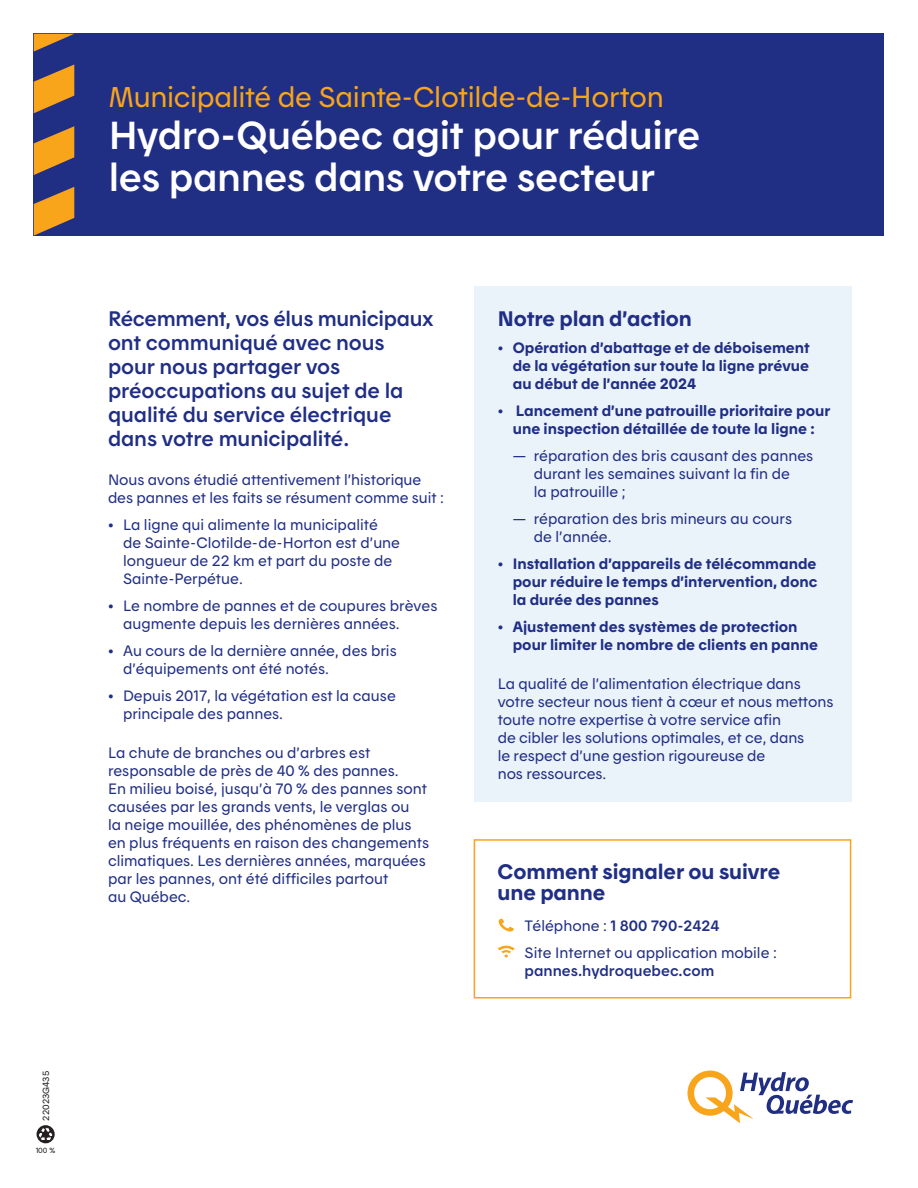
<style>
.page{position:relative;width:918px;height:1188px;background:#fff}
.page>*{position:absolute;margin:0;border:0;box-sizing:border-box;transform-origin:0 0}
.t1{font:39px/42px "Hydro Quebec Demi";letter-spacing:-.015em;color:#fff}
.t2{font:28.5px "Hydro Quebec Normal";letter-spacing:-.015em;color:#f9a51b}
.t3{font:21px/24px "Hydro Quebec Demi";letter-spacing:-.005em;color:#202e84}
.t4{font:21px/21px "Hydro Quebec Gras";letter-spacing:-.005em;color:#202e84}
.t5{font:15px/18px "Hydro Quebec Normal";color:#202e84}
.t6{font:15px/18px "Hydro Quebec Gras";color:#202e84;text-align:justify}
.t7{font:15px "Hydro Quebec Demi";color:#202e84}
.t8{font:9px "Hydro Quebec Normal";color:#231f20}
.t9{font:7.5px "Hydro Quebec Normal";color:#231f20}
.s1{font-family:"Hydro Quebec Gras"}
.s2{font-family:"Hydro Quebec Normal"}
</style>
<div class="page">
<div style="left:474px;top:286px;width:378px;height:515px;background:#eaf2fa"></div>
<div style="left:34px;top:34px;width:850px;height:202px;background:#202e84"></div>
<svg style="left:34px;top:34px;width:40px;height:18px"></svg>
<svg style="left:34px;top:64px;width:40px;height:49px"></svg>
<svg style="left:34px;top:126px;width:40px;height:49px"></svg>
<svg style="left:34px;top:187px;width:40px;height:49px"></svg>
<div style="left:474px;top:839px;width:377px;height:160px;border:2px solid #f9a51b"></div>
<svg style="left:499px;top:919px;width:15px;height:13px"></svg>
<svg style="left:501px;top:950px;width:10px;height:7px"></svg>
<svg style="left:498px;top:945px;width:17px;height:5px"></svg>
<svg style="left:687px;top:1071px;width:166px;height:52px"></svg>
<svg style="left:37px;top:1125px;width:18px;height:18px"></svg>
<svg style="left:38px;top:1127px;width:17px;height:17px"></svg>
<p class="t8" style="left:40px;top:1121px;width:51px;rotate:-90deg">22023G435</p>
<p class="t9" style="left:36px;top:1146px;width:21px">100 %</p>
<h2 class="t2" style="left:109px;top:80px;width:556px">Municipalité de Sainte-Clotilde-de-Horton</h2>
<h1 class="t1" style="left:109px;top:113px;width:593px">Hydro-Québec agit pour réduire les pannes dans votre secteur</h1>
<h3 class="t3" style="left:108px;top:306px;width:327px">Récemment, vos élus municipaux ont communiqué avec nous pour nous partager vos préoccupations au sujet de la qualité du service électrique dans votre municipalité.</h3>
<p class="t5" style="left:108px;top:471px;width:337px">Nous avons étudié attentivement l’historique des pannes et les faits se résument comme suit :</p>
<p class="t5" style="left:123px;top:516px;width:279px;text-indent:-15px"><span class="s1">•</span> La ligne qui alimente la municipalité<br>de Sainte-Clotilde-de-Horton est d’une longueur de 22 km et part du poste de Sainte-Perpétue.</p>
<p class="t5" style="left:123px;top:597px;width:316px;text-indent:-15px"><span class="s1">•</span> Le nombre de pannes et de coupures brèves augmente depuis les dernières années.</p>
<p class="t5" style="left:123px;top:642px;width:275px;text-indent:-15px"><span class="s1">•</span> Au cours de la dernière année, des bris d’équipements ont été notés.</p>
<p class="t5" style="left:123px;top:687px;width:274px;text-indent:-15px"><span class="s1">•</span> Depuis 2017, la végétation est la cause principale des pannes.</p>
<p class="t5" style="left:108px;top:744px;width:323px">La chute de branches ou d’arbres est responsable de près de 40 % des pannes.<br>En milieu boisé, jusqu’à 70 % des pannes sont causées par les grands vents, le verglas ou<br>la neige mouillée, des phénomènes de plus en plus fréquents en raison des changements climatiques. Les dernières années, marquées par les pannes, ont été difficiles partout<br>au Québec.</p>
<h3 class="t4" style="left:498px;top:308px;width:196px">Notre plan d’action</h3>
<p class="t6" style="left:513px;top:339px;width:298px;text-indent:-15px">• Opération d’abattage et de déboisement de la végétation sur toute la ligne prévue au début de l’année 2024</p>
<p class="t6" style="left:498px;top:402px;width:334px;text-align:center">• Lancement d’une patrouille prioritaire pour une inspection détaillée de toute la ligne :</p>
<p class="t5" style="left:534px;top:447px;width:281px;text-indent:-21px">— réparation des bris causant des pannes durant les semaines suivant la fin de<br>la patrouille ;</p>
<p class="t5" style="left:534px;top:510px;width:260px;text-indent:-21px">— réparation des bris mineurs au cours de l’année.</p>
<p class="t6" style="left:513px;top:555px;width:306px;text-indent:-15px">• Installation d’appareils de télécommande pour réduire le temps d’intervention, donc la durée des pannes</p>
<p class="t6" style="left:513px;top:618px;width:307px;text-indent:-15px">• Ajustement des systèmes de protection pour limiter le nombre de clients en panne</p>
<p class="t5" style="left:498px;top:675px;width:337px">La qualité de l’alimentation électrique dans votre secteur nous tient à cœur et nous mettons toute notre expertise à votre service afin<br>de cibler les solutions optimales, et ce, dans<br>le respect d’une gestion rigoureuse de<br>nos ressources.</p>
<h3 class="t4" style="left:498px;top:860px;width:284px">Comment signaler ou suivre une panne</h3>
<p class="t7" style="left:525px;top:917px;width:196px"><span class="s2">Téléphone :</span> 1 800 790-2424</p>
<p class="t5" style="left:525px;top:943px;width:254px">Site Internet ou application mobile :</p>
<p class="t7" style="left:525px;top:962px;width:191px">pannes.hydroquebec.com</p>
</div>
